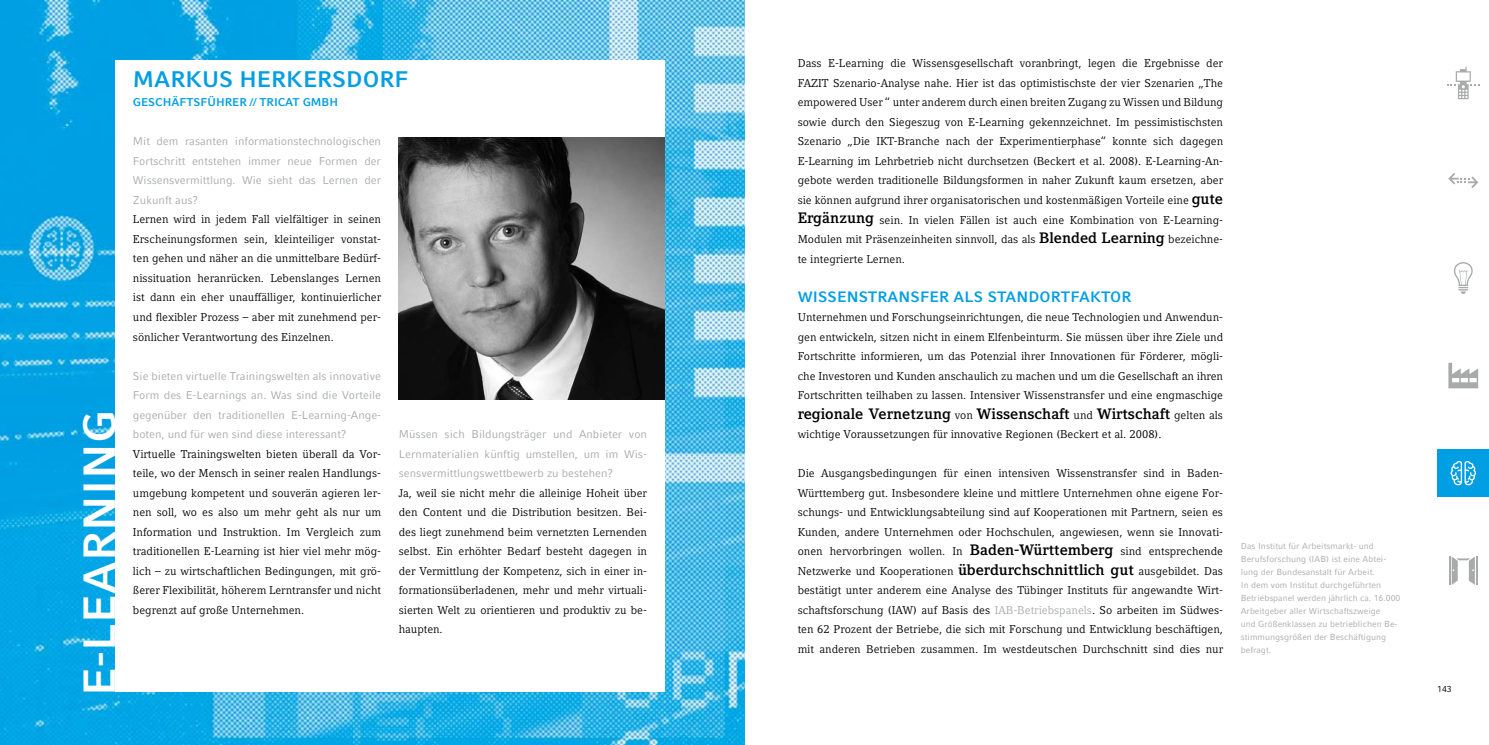
<style>
.page{position:relative;width:1489px;height:745px;background:#fff}
.page>*{position:absolute;margin:0;border:0;box-sizing:border-box;transform-origin:0 0}
.t1{font:700 45px "Compatil Fact LT";color:#fff}
.t2{font:700 22.5px "Compatil Fact LT";color:#009ee3}
.t3{font:700 15px "Compatil Letter LT";color:#000}
.t4{font:700 15px "Compatil Fact LT";letter-spacing:.01em;color:#009ee3}
.t5{font:11.25px/19.5px "Compatil Letter LT";color:#000;text-align:justify}
.t6{font:11.25px/19.5px "Compatil Fact LT";color:#a9aaaa;text-align:justify}
.t7{font:700 11.25px "Compatil Fact LT";color:#009ee3}
.t8{font:8.75px/13px "Compatil Fact LT";color:#a9aaaa}
.t9{font:8.75px "Compatil Fact LT";color:#000}
.s1{font-weight:700;font-size:15px}
.s2{font-weight:400;font-size:11.25px}
.s3{color:#a9aaaa}
</style>
<div class="page">
<img style="left:0;top:0;width:744px;height:744px">
<div style="left:115px;top:60px;width:549px;height:631px;background:#fff"></div>
<img style="left:399px;top:137px;width:265px;height:262px">
<div style="left:1437px;top:449px;width:51px;height:47px;background:#009ee3"></div>
<svg style="left:1447px;top:67px;width:32px;height:32px"></svg>
<svg style="left:1448px;top:173px;width:30px;height:15px"></svg>
<svg style="left:1448px;top:362px;width:29px;height:26px"></svg>
<svg style="left:1450px;top:461px;width:25px;height:24px"></svg>
<svg style="left:1449px;top:556px;width:26px;height:28px"></svg>
<svg style="left:1454px;top:262px;width:18px;height:32px"></svg>
<h1 class="t1" style="left:73px;top:695px;width:280px;rotate:-90deg">E-LEARNING</h1>
<h2 class="t2" style="left:133px;top:66px;width:38px">MARKU</h2>
<h2 class="t2" style="left:219px;top:66px;width:37px">S HERKER</h2>
<h2 class="t2" style="left:332px;top:66px;width:31px">SDOR</h2>
<h2 class="t2" style="left:394px;top:66px;width:15px">F</h2>
<p class="t7" style="left:133px;top:96px;width:98px">GESCHÄFTSFÜHRER</p>
<p class="t7" style="left:250px;top:96px;width:71px">// TRICAT GMBH</p>
<p class="t6" style="left:133px;top:132px;width:250px">Mit dem rasanten informationstechnologischen Fortschritt entstehen immer neue Formen der Wissensvermittlung. Wie sieht das Lernen der Zukunft aus?</p>
<p class="t5" style="left:133px;top:209px;width:250px">Lernen wird in jedem Fall vielfältiger in seinen Erscheinungsformen sein, kleinteiliger vonstat&shy;ten gehen und näher an die unmittelbare Bedürf&shy;nissituation heranrücken. Lebenslanges Lernen ist dann ein eher unauffälliger, kontinuierlicher und flexibler Prozess – aber mit zunehmend per&shy;sönlicher Verantwortung des Einzelnen.</p>
<p class="t6" style="left:133px;top:365px;width:250px">Sie bieten virtuelle Trainingswelten als innovative Form des E-Learnings an. Was sind die Vorteile gegenüber den traditionellen E-Learning-Ange&shy;boten, und für wen sind diese interessant?</p>
<p class="t5" style="left:133px;top:443px;width:250px">Virtuelle Trainingswelten bieten überall da Vor&shy;teile, wo der Mensch in seiner realen Handlungs&shy;umgebung kompetent und souverän agieren ler&shy;nen soll, wo es also um mehr geht als nur um Information und Instruktion. Im Vergleich zum traditionellen E-Learning ist hier viel mehr mög&shy;lich – zu wirtschaftlichen Bedingungen, mit grö&shy;ßerer Flexibilität, höherem Lerntransfer und nicht begrenzt auf große Unternehmen.</p>
<p class="t6" style="left:399px;top:424px;width:250px">Müssen sich Bildungsträger und Anbieter von Lernmaterialien künftig umstellen, um im Wis&shy;sensvermittlungswettbewerb zu bestehen?</p>
<p class="t5" style="left:399px;top:482px;width:250px">Ja, weil sie nicht mehr die alleinige Hoheit über den Content und die Distribution besitzen. Bei&shy;des liegt zunehmend beim vernetzten Lernenden selbst. Ein erhöhter Bedarf besteht dagegen in der Vermittlung der Kompetenz, sich in einer in&shy;formationsüberladenen, mehr und mehr virtuali&shy;sierten Welt zu orientieren und produktiv zu be&shy;haupten.</p>
<p class="t5" style="left:797px;top:54px;width:427px">Dass E-Learning die Wissensgesellschaft voranbringt, legen die Ergebnisse der FAZIT Szenario-Analyse nahe. Hier ist das optimistischste der vier Szenarien „The empowered User “ unter anderem durch einen breiten Zugang zu Wissen und Bildung sowie durch den Siegeszug von E-Learning gekennzeichnet. Im pessimistischsten Szenario „Die IKT-Branche nach der Experimentierphase“ konnte sich dagegen E-Learning im Lehrbetrieb nicht durchsetzen (Beckert et al. 2008). E-Learning-An&shy;gebote werden traditionelle Bildungsformen in naher Zukunft kaum ersetzen, aber sie können aufgrund ihrer organisatorischen und kostenmäßigen Vorteile eine <span class="s1">gute Ergänzung</span> sein. In vielen Fällen ist auch eine Kombination von E-Learning-Modulen mit Präsenzeinheiten sinnvoll, das als <span class="s1">Blended Learning</span> bezeichne&shy;te integrierte Lernen.</p>
<h3 class="t4" style="left:797px;top:287px;width:82px">WISSENSTRAN</h3>
<h3 class="t4" style="left:910px;top:287px;width:89px">SFER ALS STANDORT</h3>
<h3 class="t4" style="left:1070px;top:287px;width:21px">FAKTOR</h3>
<p class="t5" style="left:797px;top:307px;width:427px">Unternehmen und Forschungseinrichtungen, die neue Technologien und Anwendun&shy;gen entwickeln, sitzen nicht in einem Elfenbeinturm. Sie müssen über ihre Ziele und Fortschritte informieren, um das Potenzial ihrer Innovationen für Förderer, mögli&shy;che Investoren und Kunden anschaulich zu machen und um die Gesellschaft an ihren Fortschritten teilhaben zu lassen. Intensiver Wissenstransfer und eine engmaschige</p>
<h3 class="t3" style="left:797px;top:404px;width:427px">regionale Vernetzung <span class="s2">von</span> Wissenschaft <span class="s2">und</span> Wirtschaft <span class="s2">gelten als</span></h3>
<p class="t5" style="left:797px;top:424px;width:365px">wichtige Voraussetzungen für innovative Regionen (Beckert et al. 2008).</p>
<p class="t5" style="left:797px;top:463px;width:427px">Die Ausgangsbedingungen für einen intensiven Wissenstransfer sind in Baden-Württemberg gut. Insbesondere kleine und mittlere Unternehmen ohne eigene For&shy;schungs- und Entwicklungsabteilung sind auf Kooperationen mit Partnern, seien es Kunden, andere Unternehmen oder Hochschulen, angewiesen, wenn sie Innovati&shy;onen hervorbringen wollen. In <span class="s1">Baden-Württemberg</span> sind entsprechende Netzwerke und Kooperationen <span class="s1">überdurchschnittlich gut</span> ausgebildet. Das bestätigt unter anderem eine Analyse des Tübinger Instituts für angewandte Wirt&shy;schaftsforschung (IAW) auf Basis des <span class="s3">IAB-Betriebspanels</span>. So arbeiten im Südwes&shy;ten 62 Prozent der Betriebe, die sich mit Forschung und Entwicklung beschäftigen, mit anderen Betrieben zusammen. Im westdeutschen Durchschnitt sind dies nur</p>
<p class="t8" style="left:1240px;top:538px;width:161px">Das I nstitut für Arbeitsmarkt- und Berufsforschung (IAB) ist eine Abtei&shy;lung der Bundesanstalt für Arbeit.<br>I n dem vom I nstitut durchgeführten Betriebspanel werden jährlich ca. 16.000<br>Arbeitgeber aller Wirtschaftszweige<br>und Größenklassen zu betrieblichen Be&shy;stimmungsgrößen der Beschäftigung befragt.</p>
<p class="t9" style="left:1436px;top:683px;width:16px">143</p>
</div>
